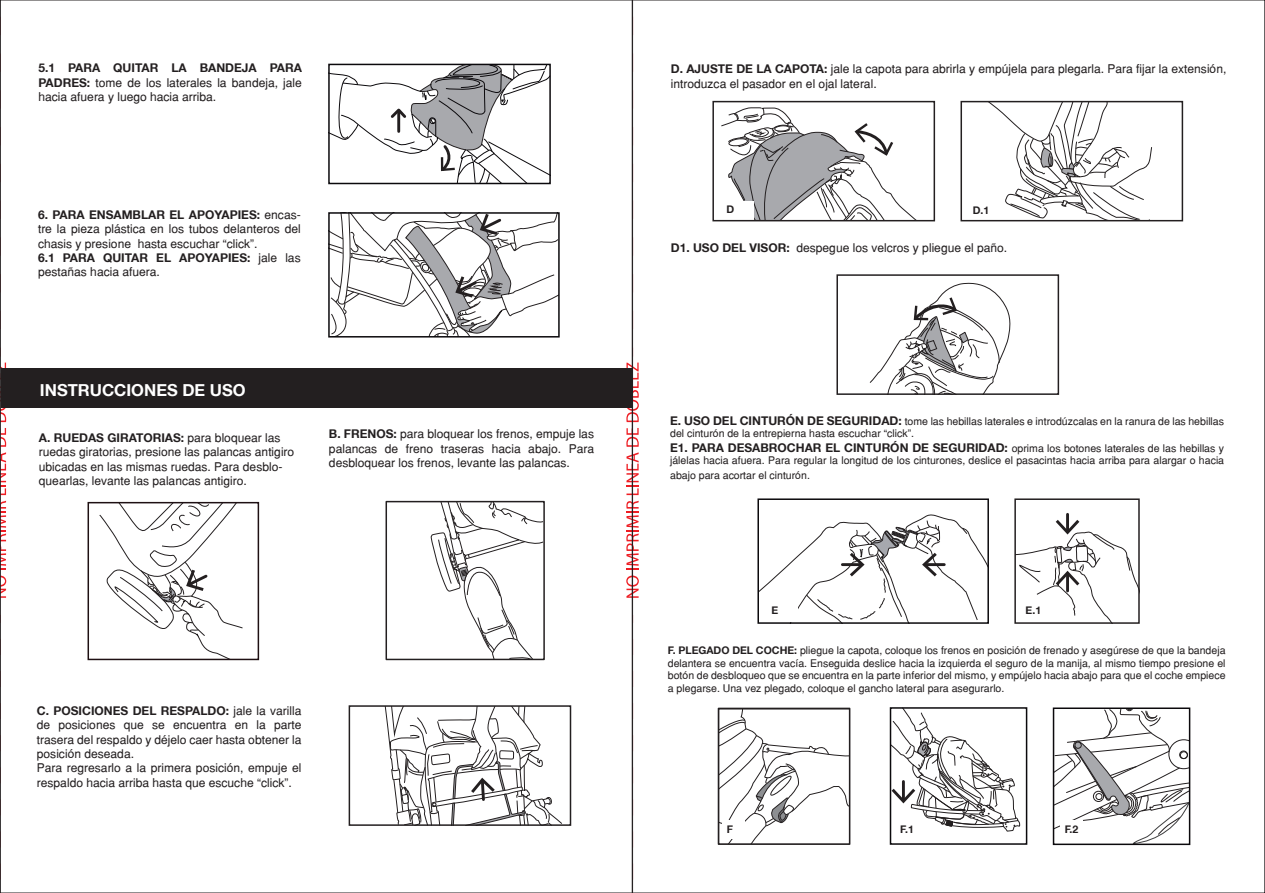
<style>
.page{position:relative;width:1265px;height:893px;background:#fff}
.page>*{position:absolute;margin:0;border:0;box-sizing:border-box;transform-origin:0 0}
.t1{font:700 16.5px "Helvetica 75";color:#fff}
.t2{font:12px/14.4px "Helvetica";color:#231f20}
.t3{font:700 12px "Helvetica 75";color:#231f20}
.t4{font:10.5px/12.6px "Helvetica";color:#231f20}
.t5{font:700 10.5px "Helvetica 75";color:#231f20}
.s1{font-family:"Helvetica 75";font-weight:700}
.s2{font-family:"Helvetica";font-weight:400}
.s3{font-family:"Helvetica 75";font-weight:700;font-size:12px}
.s4{font-family:"Helvetica";font-weight:400;font-size:10.5px}
</style>
<div class="page">
<svg style="left:626px;top:576px;width:13px;height:22px"></svg>
<svg style="left:626px;top:501px;width:13px;height:69px"></svg>
<svg style="left:626px;top:428px;width:13px;height:67px"></svg>
<svg style="left:626px;top:363px;width:13px;height:59px"></svg>
<div style="left:1px;top:368px;width:632px;height:39px;background:#231f20"></div>
<svg style="left:331px;top:215px;width:226px;height:120px"></svg>
<div style="left:328px;top:212px;width:232px;height:126px;border:2px solid #0b090c"></div>
<svg style="left:99px;top:505px;width:144px;height:152px"></svg>
<div style="left:88px;top:502px;width:171px;height:158px;border:2px solid #1e1013"></div>
<svg style="left:431px;top:504px;width:111px;height:153px"></svg>
<div style="left:385px;top:501px;width:160px;height:159px;border:2px solid #231f20"></div>
<svg style="left:385px;top:708px;width:177px;height:115px"></svg>
<div style="left:349px;top:705px;width:222px;height:121px;border:2px solid #231f20"></div>
<svg style="left:329px;top:64px;width:221px;height:119px"></svg>
<svg style="left:721px;top:107px;width:193px;height:111px"></svg>
<div style="left:721px;top:201px;width:32px;height:19px;background:#fff"></div>
<div style="left:712px;top:101px;width:223px;height:120px;border:2px solid #231f20"></div>
<svg style="left:869px;top:282px;width:142px;height:110px"></svg>
<div style="left:836px;top:274px;width:223px;height:121px;border:2px solid #231f20"></div>
<svg style="left:990px;top:104px;width:162px;height:114px"></svg>
<div style="left:961px;top:202px;width:32px;height:19px;background:#fff"></div>
<div style="left:960px;top:101px;width:223px;height:120px;border:2px solid #231f20"></div>
<svg style="left:760px;top:514px;width:226px;height:107px"></svg>
<div style="left:766px;top:602px;width:32px;height:19px;background:#fff"></div>
<div style="left:757px;top:498px;width:232px;height:126px;border:2px solid #0b090c"></div>
<hr style="left:1066px;top:514px;width:3px;height:17px;background:#231f20">
<svg style="left:1017px;top:520px;width:120px;height:101px"></svg>
<div style="left:1020px;top:602px;width:32px;height:19px;background:#fff"></div>
<div style="left:1014px;top:498px;width:126px;height:126px;border:2px solid #231f20"></div>
<svg style="left:893px;top:710px;width:127px;height:122px"></svg>
<div style="left:890px;top:707px;width:137px;height:138px;border:2px solid #0b090c"></div>
<svg style="left:1056px;top:710px;width:131px;height:132px"></svg>
<div style="left:1053px;top:707px;width:137px;height:138px;border:2px solid #0b090c"></div>
<svg style="left:721px;top:711px;width:126px;height:131px"></svg>
<div style="left:718px;top:708px;width:132px;height:137px;border:2px solid #231f20"></div>
<div style="left:722px;top:820px;width:23px;height:18px;background:#fff"></div>
<div style="left:896px;top:820px;width:22px;height:18px;background:#fff"></div>
<div style="left:1060px;top:820px;width:22px;height:18px;background:#fff"></div>
<svg style="left:0;top:0;width:6px;height:893px"></svg>
<p class="t3" style="left:38px;top:61px;width:265px">5.1 PARA QUITAR LA BANDEJA PARA</p>
<p class="t2" style="left:38px;top:75px;width:265px"><span class="s1">PADRES:</span> tome de los laterales la bandeja, jale hacia afuera y luego hacia arriba.</p>
<p class="t3" style="left:38px;top:207px;width:264px">6. PARA ENSAMBLAR EL APOYAPIES: <span class="s2">encas-</span></p>
<p class="t2" style="left:38px;top:222px;width:264px">tre la pieza plástica en los tubos delanteros del chasis y presione hasta escuchar “click”.</p>
<p class="t3" style="left:38px;top:250px;width:264px">6.1 PARA QUITAR EL APOYAPIES: <span class="s2">jale las</span></p>
<p class="t2" style="left:38px;top:265px;width:123px">pestañas hacia afuera.</p>
<h1 class="t1" style="left:40px;top:379px;width:207px">INSTRUCCIONES DE USO</h1>
<p class="t3" style="left:39px;top:430px;width:243px">A. RUEDAS GIRATORIAS: <span class="s2">para bloquear las</span></p>
<p class="t2" style="left:39px;top:445px;width:257px">ruedas giratorias, presione las palancas antigiro ubicadas en las mismas ruedas. Para desblo&shy;quearlas, levante las palancas antigiro.</p>
<p class="t2" style="left:329px;top:426px;width:267px;text-align:justify"><span class="s1">B. FRENOS:</span> para bloquear los frenos, empuje las palancas de freno traseras hacia abajo. Para desbloquear los frenos, levante las palancas.</p>
<p class="t3" style="left:37px;top:703px;width:266px">C. POSICIONES DEL RESPALDO: <span class="s2">jale la varilla</span></p>
<p class="t2" style="left:37px;top:718px;width:266px">de posiciones que se encuentra en la parte trasera del respaldo y déjelo caer hasta obtener la posición deseada.<br>Para regresarlo a la primera posición, empuje el respaldo hacia arriba hasta que escuche “click”.</p>
<p class="t2" style="left:671px;top:62px;width:557px"><span class="s1">D. AJUSTE DE LA CAPOTA:</span> jale la capota para abrirla y empújela para plegarla. Para fijar la extensión, introduzca el pasador en el ojal lateral.</p>
<p class="t5" style="left:726px;top:203px;width:9px">D</p>
<p class="t5" style="left:973px;top:203px;width:18px">D.1</p>
<p class="t2" style="left:671px;top:241px;width:338px"><span class="s1">D1. USO DEL VISOR:</span> despegue los velcros y pliegue el paño.</p>
<p class="t4" style="left:670px;top:415px;width:555px"><span class="s3">E. USO DEL CINTURÓN DE SEGURIDAD:</span> tome las hebillas laterales e introdúzcalas en la ranura de las hebillas del cinturón de la entrepierna hasta escuchar “click”.</p>
<p class="t3" style="left:670px;top:440px;width:555px">E1. PARA DESABROCHAR EL CINTURÓN DE SEGURIDAD: <span class="s4">oprima los botones laterales de las hebillas y</span></p>
<p class="t4" style="left:670px;top:453px;width:555px;line-height:14.4px">jálelas hacia afuera. Para regular la longitud de los cinturones, deslice el pasacintas hacia arriba para alargar o hacia abajo para acortar el cinturón.</p>
<p class="t5" style="left:771px;top:604px;width:8px">E</p>
<p class="t5" style="left:1026px;top:603px;width:17px">E.1</p>
<p class="t4" style="left:668px;top:644px;width:559px;text-align:justify"><span class="s1">F. PLEGADO DEL COCHE:</span> pliegue la capota, coloque los frenos en posición de frenado y asegúrese de que la bandeja delantera se encuentra vacía. Enseguida deslice hacia la izquierda el seguro de la manija, al mismo tiempo presione el botón de desbloqueo que se encuentra en la parte inferior del mismo, y empújelo hacia abajo para que el coche empiece a plegarse. Una vez plegado, coloque el gancho lateral para asegurarlo.</p>
<p class="t5" style="left:727px;top:822px;width:8px">F</p>
<p class="t5" style="left:900px;top:822px;width:15px">F.1</p>
<p class="t5" style="left:1065px;top:822px;width:15px">F.2</p>
</div>
